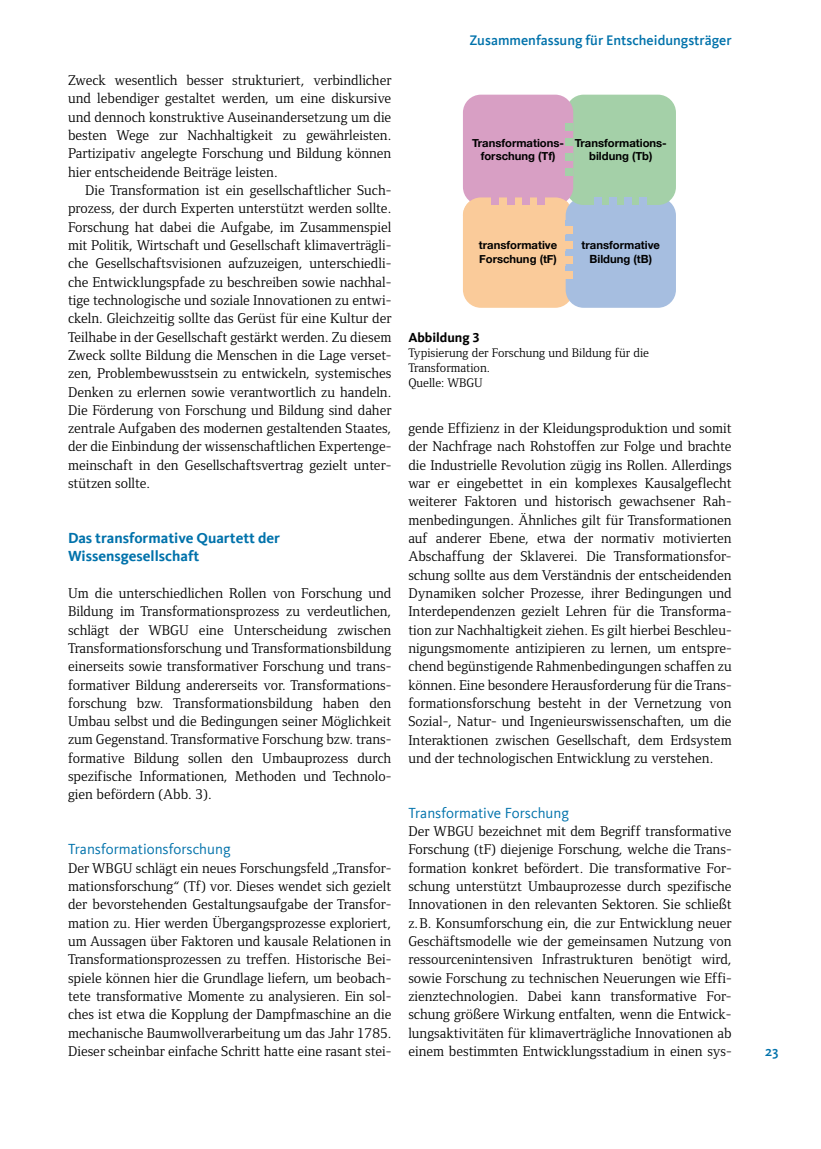
<style>
.page{position:relative;width:821px;height:1149px;background:#fff}
.page>*{position:absolute;margin:0;border:0;box-sizing:border-box;transform-origin:0 0}
.t1{font:700 15px/18.3px "Kievit Offc";color:#0072ab}
.t2{font:15px "Kievit Offc";color:#0072ab}
.t3{font:14.55px/18.3px "Foundry Form Serif";color:#000;text-align:justify}
.t4{font:500 14.25px "Kievit Offc";color:#0072ab}
.t5{font:500 14.25px "Kievit Sc Offc";color:#0072ab}
.t6{font:700 13.5px "Kievit Offc";color:#000}
.t7{font:12.75px/15px "Foundry Form Serif";color:#000}
.t8{font:700 11.25px/13.5px "Helvetica Neue";color:#000;text-align:center}
</style>
<div class="page">
<div style="left:463px;top:197px;width:110px;height:111px;background:#facb9a;border-radius:18px"></div>
<div style="left:565px;top:197px;width:111px;height:111px;background:#a6bee0;border-radius:18px"></div>
<div style="left:565px;top:271px;width:8px;height:8px;background:#facb9a"></div>
<div style="left:565px;top:256px;width:8px;height:8px;background:#facb9a"></div>
<div style="left:565px;top:241px;width:8px;height:8px;background:#facb9a"></div>
<div style="left:565px;top:226px;width:8px;height:8px;background:#facb9a"></div>
<div style="left:565px;top:95px;width:111px;height:110px;background:#a4d0a8;border-radius:18px"></div>
<div style="left:594px;top:197px;width:8px;height:8px;background:#a6bee0"></div>
<div style="left:609px;top:197px;width:8px;height:8px;background:#a6bee0"></div>
<div style="left:624px;top:197px;width:8px;height:8px;background:#a6bee0"></div>
<div style="left:639px;top:197px;width:8px;height:8px;background:#a6bee0"></div>
<div style="left:463px;top:95px;width:110px;height:110px;background:#d89fc4;border-radius:18px"></div>
<svg style="left:463px;top:197px;width:108px;height:18px"></svg>
<div style="left:491px;top:197px;width:8px;height:8px;background:#d89fc4"></div>
<div style="left:507px;top:197px;width:7px;height:8px;background:#d89fc4"></div>
<div style="left:522px;top:197px;width:7px;height:8px;background:#d89fc4"></div>
<div style="left:537px;top:197px;width:7px;height:8px;background:#d89fc4"></div>
<div style="left:565px;top:169px;width:8px;height:7px;background:#a4d0a8"></div>
<div style="left:565px;top:153px;width:8px;height:8px;background:#a4d0a8"></div>
<div style="left:565px;top:138px;width:8px;height:8px;background:#a4d0a8"></div>
<div style="left:565px;top:123px;width:8px;height:8px;background:#a4d0a8"></div>
<p class="t3" style="left:68px;top:71px;width:325px">Zweck wesentlich besser strukturiert, verbindlicher und lebendiger gestaltet werden, um eine diskursive und dennoch konstruktive Auseinandersetzung um die besten Wege zur Nachhaltigkeit zu gewährleisten.<br>Partizipativ angelegte Forschung und Bildung können hier entscheidende Beiträge leisten.</p>
<p class="t3" style="left:68px;top:181px;width:325px;text-indent:17px">Die Transformation ist ein gesellschaftlicher Such&shy;prozess, der durch Experten unterstützt werden sollte.<br>Forschung hat dabei die Aufgabe, im Zusammenspiel mit Politik, Wirtschaft und Gesellschaft klimaverträgli&shy;che Gesellschaftsvisionen aufzuzeigen, unterschiedli&shy;che Entwicklungspfade zu beschreiben sowie nachhal&shy;tige technologische und soziale Innovationen zu entwi&shy;ckeln. Gleichzeitig sollte das Gerüst für eine Kultur der Teilhabe in der Gesellschaft gestärkt werden. Zu diesem Zweck sollte Bildung die Menschen in die Lage verset&shy;zen, Problembewusstsein zu entwickeln, systemisches Denken zu erlernen sowie verantwortlich zu handeln.<br>Die Förderung von Forschung und Bildung sind daher zentrale Aufgaben des modernen gestaltenden Staates, der die Einbindung der wissenschaftlichen Expertenge&shy;meinschaft in den Gesellschaftsvertrag gezielt unter&shy;stützen sollte.</p>
<p class="t1" style="left:68px;top:528px;width:213px">Das transformative Quartett der<br>Wissensgesellschaft</p>
<p class="t3" style="left:68px;top:583px;width:325px">Um die unterschiedlichen Rollen von Forschung und Bildung im Transformationsprozess zu verdeutlichen, schlägt der WBGU eine Unterscheidung zwischen Transformationsforschung und Transformationsbildung einerseits sowie transformativer Forschung und trans&shy;formativer Bildung andererseits vor. Transformations&shy;forschung bzw. Transformationsbildung haben den Umbau selbst und die Bedingungen seiner Möglichkeit zum Gegenstand. Transformative Forschung bzw. trans&shy;formative Bildung sollen den Umbauprozess durch spezifische Informationen, Methoden und Technolo&shy;gien befördern (Abb. 3).</p>
<p class="t2" style="left:68px;top:840px;width:164px">Transformationsforschung</p>
<p class="t3" style="left:68px;top:858px;width:325px">Der WBGU schlägt ein neues Forschungsfeld „Transfor&shy;mationsforschung“ (Tf) vor. Dieses wendet sich gezielt der bevorstehenden Gestaltungsaufgabe der Transfor&shy;mation zu. Hier werden Übergangsprozesse exploriert, um Aussagen über Faktoren und kausale Relationen in Transformationsprozessen zu treffen. Historische Bei&shy;spiele können hier die Grundlage liefern, um beobach&shy;tete transformative Momente zu analysieren. Ein sol&shy;ches ist etwa die Kopplung der Dampfmaschine an die mechanische Baumwollverarbeitung um das Jahr 1785.<br>Dieser scheinbar einfache Schritt hatte eine rasant stei-</p>
<p class="t4" style="left:469px;top:32px;width:264px">Zusammenfassung für Entscheidungsträger</p>
<p class="t8" style="left:472px;top:136px;width:94px">Transformations&shy;forschung (Tf)</p>
<p class="t8" style="left:575px;top:136px;width:94px">Transformations&shy;bildung (Tb)</p>
<p class="t8" style="left:479px;top:238px;width:80px;text-align:left">transformative<br>Forschung (tF)</p>
<p class="t8" style="left:581px;top:238px;width:80px">transformative<br>Bildung (tB)</p>
<p class="t6" style="left:408px;top:329px;width:73px">Abbildung 3</p>
<p class="t7" style="left:408px;top:345px;width:242px">Typisierung der Forschung und Bildung für die<br>Transformation.<br>Quelle: WBGU</p>
<p class="t3" style="left:408px;top:419px;width:325px">gende Effizienz in der Kleidungsproduktion und somit der Nachfrage nach Rohstoffen zur Folge und brachte die Industrielle Revolution zügig ins Rollen. Allerdings war er eingebettet in ein komplexes Kausalgeflecht weiterer Faktoren und historisch gewachsener Rah&shy;menbedingungen. Ähnliches gilt für Transformationen auf anderer Ebene, etwa der normativ motivierten Abschaffung der Sklaverei. Die Transformationsfor&shy;schung sollte aus dem Verständnis der entscheidenden Dynamiken solcher Prozesse, ihrer Bedingungen und Interdependenzen gezielt Lehren für die Transforma&shy;tion zur Nachhaltigkeit ziehen. Es gilt hierbei Beschleu&shy;nigungsmomente antizipieren zu lernen, um entspre&shy;chend begünstigende Rahmenbedingungen schaffen zu können. Eine besondere Herausforderung für die Trans&shy;formationsforschung besteht in der Vernetzung von Sozial-, Natur- und Ingenieurswissenschaften, um die Interaktionen zwischen Gesellschaft, dem Erdsystem und der technologischen Entwicklung zu verstehen.</p>
<p class="t2" style="left:408px;top:804px;width:162px">Transformative Forschung</p>
<p class="t3" style="left:408px;top:821px;width:325px">Der WBGU bezeichnet mit dem Begriff transformative Forschung (tF) diejenige Forschung, welche die Trans&shy;formation konkret befördert. Die transformative For&shy;schung unterstützt Umbauprozesse durch spezifische Innovationen in den relevanten Sektoren. Sie schließt z. B. Konsumforschung ein, die zur Entwicklung neuer Geschäftsmodelle wie der gemeinsamen Nutzung von ressourcenintensiven Infrastrukturen benötigt wird, sowie Forschung zu technischen Neuerungen wie Effi&shy;zienztechnologien. Dabei kann transformative For&shy;schung größere Wirkung entfalten, wenn die Entwick&shy;lungsaktivitäten für klimaverträgliche Innovationen ab einem bestimmten Entwicklungsstadium in einen sys-</p>
<p class="t5" style="left:765px;top:1042px;width:15px">23</p>
</div>
